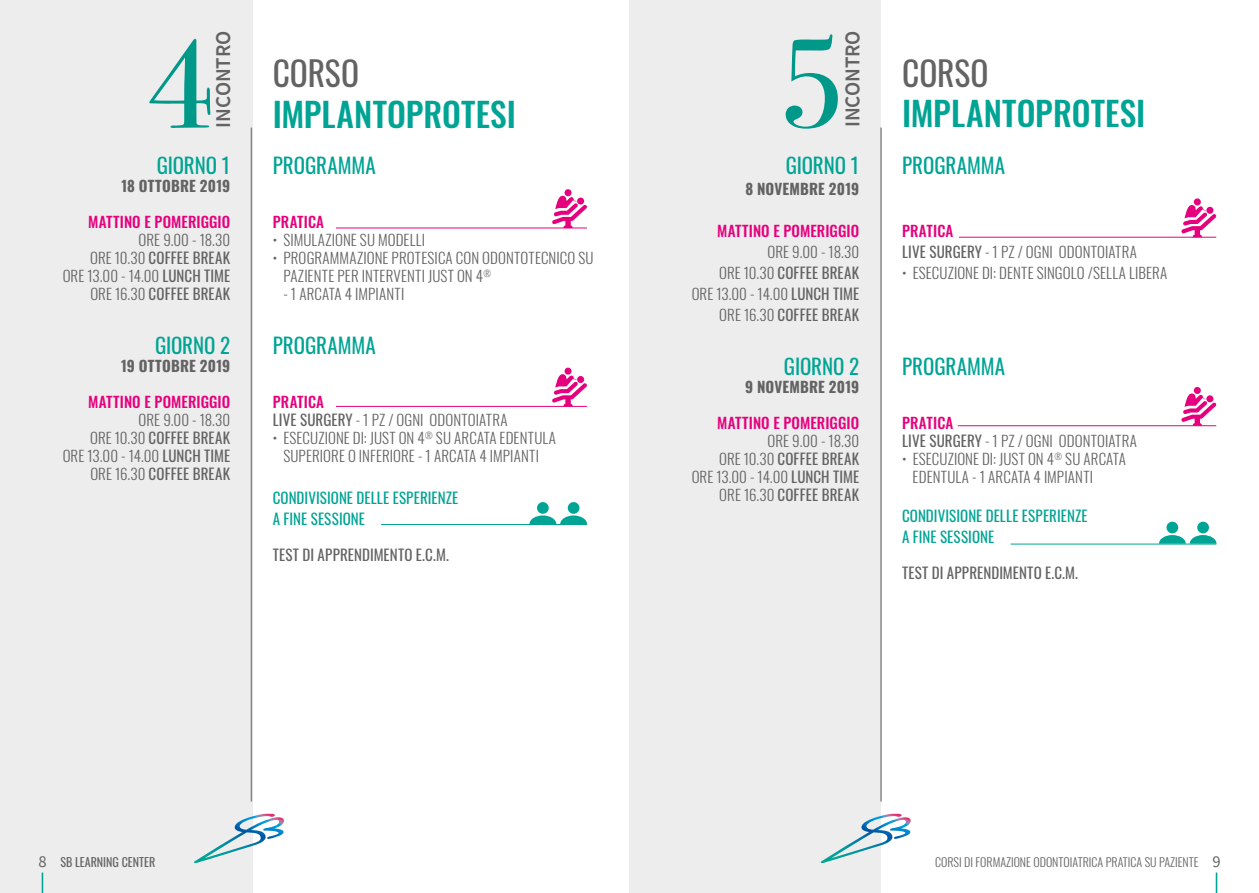
<style>
.page{position:relative;width:1259px;height:893px;background:#fff}
.page>*{position:absolute;margin:0;border:0;box-sizing:border-box;transform-origin:0 0}
.t1{font:126.3px "Bodoni Svty Two ITCTT";color:#00a494}
.t2{font:500 33.45px "Oswald";letter-spacing:.005em;color:#00a494}
.t3{font:33.45px "Oswald";letter-spacing:-.005em;color:#646363}
.t4{font:21px "Oswald";letter-spacing:-.005em;color:#00a494}
.t5{font:600 21px "Source Sans Pro";letter-spacing:-.005em;color:#646363}
.t6{font:300 15px/18px "Oswald";letter-spacing:.005em;color:#646363}
.t7{font:15px/21px "Oswald";letter-spacing:.01em;color:#00a494}
.t8{font:500 15px "Oswald";letter-spacing:.005em;color:#e6007d}
.t9{font:700 15px "Oswald";letter-spacing:.01em;color:#646363}
.t10{font:15px "Oswald";letter-spacing:.01em;color:#646363}
.t11{font:300 12px "Oswald";color:#646363}
.t12{font:12px "Oswald";color:#646363}
.s1{font-weight:400}
.s2{font-weight:500;color:#e6007d}
.s3{font-family:"Source Sans Pro";font-size:16.5px}
.s4{font-family:"Source Sans Pro";font-weight:400;font-size:16.5px}
</style>
<div class="page">
<div style="left:0;top:0;width:252px;height:893px;background:#ededed"></div>
<div style="left:629px;top:0;width:251px;height:893px;background:#ededed"></div>
<svg style="left:42px;top:872px;width:1px;height:21px"></svg>
<hr style="left:1215px;top:872px;width:2px;height:21px;background:#00a494">
<hr style="left:381px;top:524px;width:206px;height:1px;background:#00a494">
<div style="left:537px;top:502px;width:12px;height:12px;background:#00a494;border-radius:50%"></div>
<div style="left:568px;top:502px;width:11px;height:12px;background:#00a494;border-radius:50%"></div>
<svg style="left:529px;top:515px;width:58px;height:9px"></svg>
<hr style="left:336px;top:228px;width:251px;height:1px;background:#e6007d">
<div style="left:564px;top:189px;width:7px;height:7px;background:#e6007d;border-radius:50%"></div>
<svg style="left:552px;top:195px;width:35px;height:33px"></svg>
<hr style="left:336px;top:406px;width:251px;height:1px;background:#e6007d">
<div style="left:564px;top:368px;width:7px;height:7px;background:#e6007d;border-radius:50%"></div>
<svg style="left:552px;top:373px;width:35px;height:33px"></svg>
<hr style="left:251px;top:128px;width:1px;height:673px;background:#878787">
<svg style="left:194px;top:814px;width:90px;height:49px"></svg>
<hr style="left:959px;top:237px;width:257px;height:1px;background:#e6007d">
<svg style="left:1193px;top:198px;width:7px;height:7px"></svg>
<svg style="left:1181px;top:204px;width:35px;height:33px"></svg>
<hr style="left:958px;top:425px;width:258px;height:1px;background:#e6007d">
<div style="left:1193px;top:387px;width:7px;height:7px;background:#e6007d;border-radius:50%"></div>
<svg style="left:1181px;top:393px;width:35px;height:33px"></svg>
<hr style="left:1010px;top:544px;width:206px;height:1px;background:#00a494">
<div style="left:1166px;top:522px;width:12px;height:11px;background:#00a494;border-radius:50%"></div>
<div style="left:1197px;top:522px;width:12px;height:11px;background:#00a494;border-radius:50%"></div>
<svg style="left:1159px;top:535px;width:57px;height:9px"></svg>
<hr style="left:880px;top:128px;width:2px;height:673px;background:#878787">
<svg style="left:820px;top:814px;width:91px;height:49px"></svg>
<h1 class="t1" style="left:147px;top:-19px;width:69px">4</h1>
<h3 class="t5" style="left:209px;top:128px;width:98px;rotate:-90deg">INCONTRO</h3>
<h3 class="t4" style="left:157px;top:147px;width:75px">GIORNO 1</h3>
<p class="t9" style="left:121px;top:178px;width:110px">18 OTTOBRE 2019</p>
<p class="t8" style="left:88px;top:214px;width:143px">MATTINO E POMERIGGIO</p>
<p class="t6" style="left:63px;top:229px;width:169px;text-align:right">ORE 9.00 - 18.30<br>ORE 10.30 <span class="s1">COFFEE BREAK<br></span>ORE 13.00 - 14.00 <span class="s1">LUNCH TIME<br></span>ORE 16.30 <span class="s1">COFFEE BREAK</span></p>
<h3 class="t4" style="left:155px;top:327px;width:77px">GIORNO 2</h3>
<p class="t9" style="left:121px;top:358px;width:111px">19 OTTOBRE 2019</p>
<p class="t8" style="left:88px;top:394px;width:143px">MATTINO E POMERIGGIO</p>
<p class="t6" style="left:63px;top:409px;width:169px;text-align:right">ORE 9.00 - 18.30<br>ORE 10.30 <span class="s1">COFFEE BREAK<br></span>ORE 13.00 - 14.00 <span class="s1">LUNCH TIME<br></span>ORE 16.30 <span class="s1">COFFEE BREAK</span></p>
<h2 class="t3" style="left:273px;top:44px;width:88px">CORSO</h2>
<h2 class="t2" style="left:273px;top:96px;width:245px">IMPLANTOPROTESI</h2>
<h3 class="t4" style="left:273px;top:147px;width:105px">PROGRAMMA</h3>
<p class="t8" style="left:273px;top:214px;width:53px">PRATICA</p>
<p class="t6" style="left:273px;top:229px;width:154px">• SIMULAZIONE SU MODELLI</p>
<p class="t6" style="left:283px;top:247px;width:312px;text-indent:-11px">• PROGRAMMAZIONE PROTESICA CON ODONTOTECNICO SU<br>PAZIENTE PER INTERVENTI JUST ON 4<sup>®</sup></p>
<p class="t6" style="left:283px;top:283px;width:122px">- 1 ARCATA 4 IMPIANTI</p>
<h3 class="t4" style="left:273px;top:327px;width:105px">PROGRAMMA</h3>
<p class="t6" style="left:273px;top:391px;width:236px"><span class="s2">PRATICA<br></span><span class="s1">LIVE SURGERY</span> - 1 PZ / OGNI ODONTOIATRA</p>
<p class="t6" style="left:273px;top:427px;width:285px;text-align:center">• ESECUZIONE DI: JUST ON 4<sup>®</sup> SU ARCATA EDENTULA<br>SUPERIORE O INFERIORE - 1 ARCATA 4 IMPIANTI</p>
<p class="t7" style="left:273px;top:486px;width:187px">CONDIVISIONE DELLE ESPERIENZE<br>A FINE SESSIONE</p>
<p class="t10" style="left:273px;top:541px;width:178px">TEST DI APPRENDIMENTO E.C.M.</p>
<h1 class="t1" style="left:778px;top:-19px;width:69px">5</h1>
<h3 class="t5" style="left:839px;top:127px;width:98px;rotate:-90deg">INCONTRO</h3>
<h3 class="t4" style="left:785px;top:147px;width:75px">GIORNO 1</h3>
<p class="t9" style="left:745px;top:181px;width:115px">8 NOVEMBRE 2019</p>
<p class="t8" style="left:717px;top:223px;width:143px">MATTINO E POMERIGGIO</p>
<p class="t6" style="left:691px;top:240px;width:169px;line-height:21px;text-align:right">ORE 9.00 - 18.30<br>ORE 10.30 <span class="s1">COFFEE BREAK<br></span>ORE 13.00 - 14.00 <span class="s1">LUNCH TIME<br></span>ORE 16.30 <span class="s1">COFFEE BREAK</span></p>
<h3 class="t4" style="left:784px;top:348px;width:77px">GIORNO 2</h3>
<p class="t9" style="left:745px;top:379px;width:116px">9 NOVEMBRE 2019</p>
<p class="t8" style="left:717px;top:415px;width:143px">MATTINO E POMERIGGIO</p>
<p class="t6" style="left:691px;top:430px;width:169px;text-align:right">ORE 9.00 - 18.30<br>ORE 10.30 <span class="s1">COFFEE BREAK<br></span>ORE 13.00 - 14.00 <span class="s1">LUNCH TIME<br></span>ORE 16.30 <span class="s1">COFFEE BREAK</span></p>
<h2 class="t3" style="left:902px;top:44px;width:88px">CORSO</h2>
<h2 class="t2" style="left:902px;top:96px;width:245px">IMPLANTOPROTESI</h2>
<h3 class="t4" style="left:902px;top:147px;width:105px">PROGRAMMA</h3>
<p class="t6" style="left:902px;top:219px;width:236px;line-height:21px"><span class="s2">PRATICA<br></span><span class="s1">LIVE SURGERY</span> - 1 PZ / OGNI ODONTOIATRA</p>
<p class="t6" style="left:902px;top:262px;width:267px">• ESECUZIONE DI: DENTE SINGOLO /SELLA LIBERA</p>
<h3 class="t4" style="left:902px;top:348px;width:105px">PROGRAMMA</h3>
<p class="t6" style="left:902px;top:412px;width:236px"><span class="s2">PRATICA<br></span><span class="s1">LIVE SURGERY</span> - 1 PZ / OGNI ODONTOIATRA</p>
<p class="t6" style="left:912px;top:448px;width:215px;text-indent:-11px">• ESECUZIONE DI: JUST ON 4<sup>®</sup> SU ARCATA<br>EDENTULA - 1 ARCATA 4 IMPIANTI</p>
<p class="t7" style="left:902px;top:504px;width:187px">CONDIVISIONE DELLE ESPERIENZE<br>A FINE SESSIONE</p>
<p class="t10" style="left:902px;top:559px;width:178px">TEST DI APPRENDIMENTO E.C.M.</p>
<p class="t12" style="left:38px;top:851px;width:118px"><span class="s3">8</span> SB LEARNING CENTER</p>
<p class="t11" style="left:935px;top:851px;width:287px">CORSI DI FORMAZIONE ODONTOIATRICA PRATICA SU PAZIENTE <span class="s4">9</span></p>
</div>
